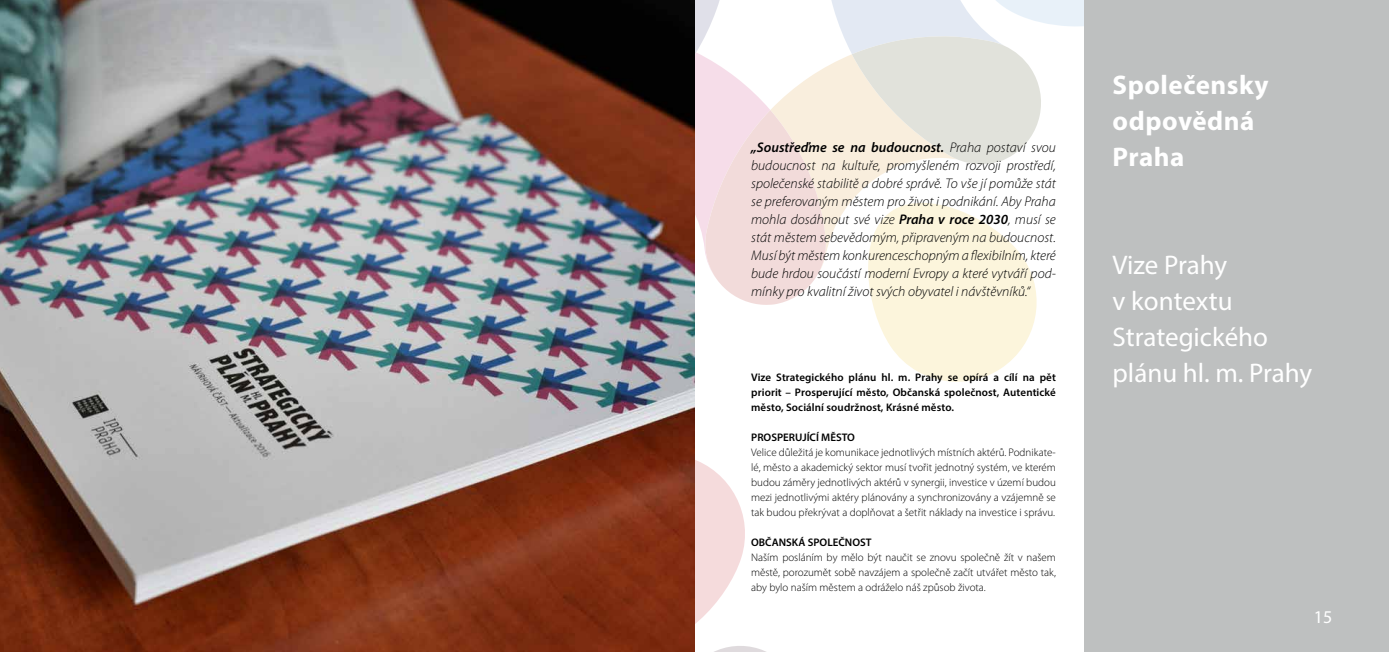
<style>
.page{position:relative;width:1389px;height:652px;background:#fff}
.page>*{position:absolute;margin:0;border:0;box-sizing:border-box;transform-origin:0 0}
.t1{font:27px/36px "Myriad Pro";color:#fff}
.t2{font:700 27px/36px "Myriad Pro";letter-spacing:.02em;color:#fff}
.t3{font:18px "Myriad Pro";color:#fff}
.t4{font:italic 300 14px/18px "Myriad Pro";color:#000;text-align:justify}
.t5{font:300 11px/15px "Myriad Pro";color:#000;text-align:justify}
.t6{font:600 11px/15px "Myriad Pro";letter-spacing:.005em;color:#000;text-align:justify}
.s1{font-weight:600}
</style>
<div class="page">
<svg style="left:694px;top:444px;width:72px;height:208px"></svg>
<svg style="left:694px;top:0;width:390px;height:382px"></svg>
<div style="left:1084px;top:0;width:305px;height:652px;background:#bec0c0"></div>
<img style="left:0;top:0;width:694px;height:652px">
<p class="t4" style="left:751px;top:138px;width:306px"><span class="s1">„Soustřeďme se na budoucnost.</span> Praha postaví svou budoucnost na kultuře, promyšleném rozvoji prostředí, společenské stabilitě a dobré správě. To vše jí pomůže stát se preferovaným městem pro život i podnikání. Aby Praha mohla dosáhnout své vize <span class="s1">Praha v roce 2030</span>, musí se stát městem sebevědomým, připraveným na budoucnost.<br>Musí být městem konkurenceschopným a flexibilním, které bude hrdou součástí moderní Evropy a které vytváří pod&shy;mínky pro kvalitní život svých obyvatel i návštěvníků.“</p>
<p class="t6" style="left:751px;top:370px;width:306px">Vize Strategického plánu hl. m. Prahy se opírá a cílí na pět priorit – Prosperující město, Občanská společnost, Autentické město, Sociální soudržnost, Krásné město.</p>
<p class="t6" style="left:751px;top:430px;width:105px">PROSPERUJÍCÍ MĚSTO</p>
<p class="t5" style="left:751px;top:445px;width:306px">Velice důležitá je komunikace jednotlivých místních aktérů. Podnikate&shy;lé, město a akademický sektor musí tvořit jednotný systém, ve kterém budou záměry jednotlivých aktérů v synergii, investice v území budou mezi jednotlivými aktéry plánovány a synchronizovány a vzájemně se tak budou překrývat a doplňovat a šetřit náklady na investice i správu.</p>
<p class="t6" style="left:751px;top:535px;width:122px">OBČANSKÁ SPOLEČNOST</p>
<p class="t5" style="left:751px;top:550px;width:306px">Naším posláním by mělo být naučit se znovu společně žít v našem městě, porozumět sobě navzájem a společně začít utvářet město tak, aby bylo naším městem a odráželo náš způsob života.</p>
<h1 class="t2" style="left:1113px;top:66px;width:157px">Společensky odpovědná<br>Praha</h1>
<h1 class="t1" style="left:1113px;top:246px;width:201px">Vize Prahy<br>v kontextu<br>Strategického plánu hl. m. Prahy</h1>
<h2 class="t3" style="left:1314px;top:606px;width:20px">15</h2>
</div>
